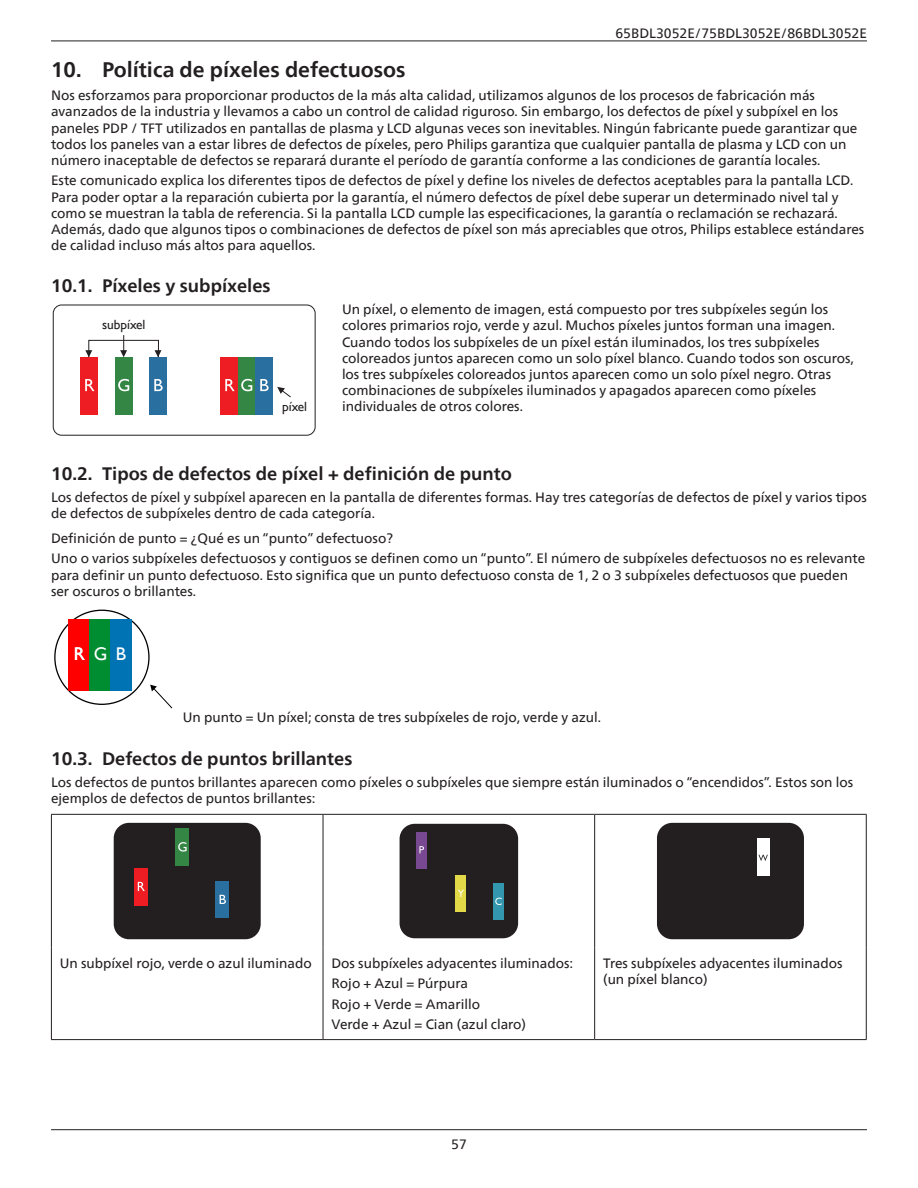
<style>
.page{position:relative;width:918px;height:1188px;background:#fff}
.page>*{position:absolute;margin:0;border:0;box-sizing:border-box;transform-origin:0 0}
.t1{font:700 21px "Neue Frutiger World";color:#231f20}
.t2{font:18.45px "Gill Sans";color:#fff}
.t3{font:700 18px "Neue Frutiger World";color:#231f20}
.Body{font:13.5px/16.2px "Neue Frutiger World";color:#231f20}
.OSD_Item_Bold{font:13.5px "Neue Frutiger World";color:#231f20}
.t4{font:13.35px "Gill Sans Alt One WGL";color:#231f20}
</style>
<div class="page">
<hr style="left:51px;top:1129px;width:816px;height:1px;background:#231f20">
<hr style="left:51px;top:41px;width:816px;height:1px;background:#231f20">
<div style="left:53px;top:305px;width:262px;height:130px;border:1px solid #231f20;border-radius:8px"></div>
<div style="left:80px;top:357px;width:18px;height:58px;background:#ee1d23"></div>
<div style="left:115px;top:357px;width:18px;height:58px;background:#348645"></div>
<div style="left:150px;top:357px;width:17px;height:58px;background:#296fa0"></div>
<svg style="left:85px;top:379px;width:10px;height:12px"></svg>
<svg style="left:118px;top:379px;width:11px;height:12px"></svg>
<svg style="left:154px;top:379px;width:9px;height:12px"></svg>
<div style="left:220px;top:357px;width:18px;height:58px;background:#ee1d23"></div>
<div style="left:238px;top:357px;width:18px;height:58px;background:#348645"></div>
<div style="left:256px;top:357px;width:17px;height:58px;background:#296fa0"></div>
<svg style="left:225px;top:379px;width:10px;height:12px"></svg>
<svg style="left:241px;top:379px;width:11px;height:12px"></svg>
<svg style="left:260px;top:379px;width:9px;height:12px"></svg>
<svg style="left:277px;top:387px;width:14px;height:11px"></svg>
<svg style="left:120px;top:335px;width:7px;height:20px"></svg>
<svg style="left:85px;top:350px;width:7px;height:6px"></svg>
<svg style="left:155px;top:350px;width:6px;height:5px"></svg>
<div style="left:88px;top:340px;width:71px;height:17px;border:1px solid #231f20"></div>
<svg style="left:150px;top:685px;width:23px;height:24px"></svg>
<div style="left:69px;top:619px;width:21px;height:72px;background:#f00"></div>
<div style="left:90px;top:619px;width:21px;height:72px;background:#008c31"></div>
<div style="left:110px;top:619px;width:22px;height:72px;background:#0073b5"></div>
<hr style="left:51px;top:815px;width:1px;height:133px;background:#231f20">
<hr style="left:51px;top:814px;width:272px;height:1px;background:#231f20">
<hr style="left:323px;top:815px;width:1px;height:133px;background:#231f20">
<hr style="left:323px;top:814px;width:272px;height:1px;background:#231f20">
<hr style="left:594px;top:815px;width:1px;height:133px;background:#231f20">
<hr style="left:866px;top:815px;width:1px;height:133px;background:#231f20">
<hr style="left:595px;top:814px;width:272px;height:1px;background:#231f20">
<hr style="left:51px;top:948px;width:1px;height:91px;background:#231f20">
<hr style="left:51px;top:1039px;width:272px;height:1px;background:#231f20">
<hr style="left:323px;top:948px;width:1px;height:91px;background:#231f20">
<hr style="left:323px;top:1039px;width:272px;height:1px;background:#231f20">
<hr style="left:594px;top:948px;width:1px;height:91px;background:#231f20">
<hr style="left:866px;top:948px;width:1px;height:91px;background:#231f20">
<hr style="left:595px;top:1039px;width:272px;height:1px;background:#231f20">
<div style="left:114px;top:823px;width:147px;height:116px;background:#231f20;border-radius:15px"></div>
<div style="left:176px;top:829px;width:13px;height:37px;background:#348645"></div>
<svg style="left:178px;top:842px;width:9px;height:10px"></svg>
<div style="left:134px;top:869px;width:13px;height:37px;background:#ee1d23"></div>
<svg style="left:138px;top:882px;width:7px;height:9px"></svg>
<div style="left:215px;top:881px;width:14px;height:37px;background:#296fa0"></div>
<svg style="left:220px;top:895px;width:6px;height:9px"></svg>
<div style="left:400px;top:824px;width:118px;height:114px;background:#231f20;border-radius:15px"></div>
<div style="left:416px;top:832px;width:10px;height:36px;background:#784890"></div>
<div style="left:456px;top:876px;width:10px;height:36px;background:#e3d848"></div>
<div style="left:493px;top:883px;width:10px;height:37px;background:#3297af"></div>
<svg style="left:419px;top:846px;width:5px;height:7px"></svg>
<svg style="left:458px;top:890px;width:6px;height:7px"></svg>
<svg style="left:495px;top:898px;width:7px;height:7px"></svg>
<div style="left:657px;top:823px;width:147px;height:116px;background:#231f20;border-radius:15px"></div>
<div style="left:757px;top:838px;width:13px;height:38px;background:#fff"></div>
<svg style="left:759px;top:855px;width:9px;height:6px"></svg>
<p class="Body" style="left:615px;top:26px;width:253px">65BDL3052E/75BDL3052E/86BDL3052E</p>
<p class="t1" style="left:51px;top:51px;width:356px">10. Política de píxeles defectuosos</p>
<p class="Body" style="left:51px;top:88px;width:808px">Nos esforzamos para proporcionar productos de la más alta calidad, utilizamos algunos de los procesos de fabricación más avanzados de la industria y llevamos a cabo un control de calidad riguroso. Sin embargo, los defectos de píxel y subpíxel en los paneles PDP / TFT utilizados en pantallas de plasma y LCD algunas veces son inevitables. Ningún fabricante puede garantizar que todos los paneles van a estar libres de defectos de píxeles, pero Philips garantiza que cualquier pantalla de plasma y LCD con un número inaceptable de defectos se reparará durante el período de garantía conforme a las condiciones de garantía locales.</p>
<p class="Body" style="left:51px;top:173px;width:815px">Este comunicado explica los diferentes tipos de defectos de píxel y define los niveles de defectos aceptables para la pantalla LCD.<br>Para poder optar a la reparación cubierta por la garantía, el número defectos de píxel debe superar un determinado nivel tal y como se muestran la tabla de referencia. Si la pantalla LCD cumple las especificaciones, la garantía o reclamación se rechazará.<br>Además, dado que algunos tipos o combinaciones de defectos de píxel son más apreciables que otros, Philips establece estándares de calidad incluso más altos para aquellos.</p>
<p class="t3" style="left:51px;top:269px;width:221px">10.1. Píxeles y subpíxeles</p>
<p class="t4" style="left:102px;top:315px;width:45px">subpíxel</p>
<p class="Body" style="left:342px;top:302px;width:513px">Un píxel, o elemento de imagen, está compuesto por tres subpíxeles según los colores primarios rojo, verde y azul. Muchos píxeles juntos forman una imagen.<br>Cuando todos los subpíxeles de un píxel están iluminados, los tres subpíxeles coloreados juntos aparecen como un solo píxel blanco. Cuando todos son oscuros, los tres subpíxeles coloreados juntos aparecen como un solo píxel negro. Otras combinaciones de subpíxeles iluminados y apagados aparecen como píxeles individuales de otros colores.</p>
<p class="t4" style="left:282px;top:397px;width:27px">píxel</p>
<p class="t3" style="left:51px;top:458px;width:462px">10.2. Tipos de defectos de píxel + definición de punto</p>
<p class="Body" style="left:51px;top:490px;width:817px">Los defectos de píxel y subpíxel aparecen en la pantalla de diferentes formas. Hay tres categorías de defectos de píxel y varios tipos de defectos de subpíxeles dentro de cada categoría.</p>
<p class="OSD_Item_Bold" style="left:51px;top:528px;width:343px">Definición de punto = ¿Qué es un “punto” defectuoso?</p>
<p class="Body" style="left:51px;top:551px;width:816px">Uno o varios subpíxeles defectuosos y contiguos se definen como un “punto”. El número de subpíxeles defectuosos no es relevante para definir un punto defectuoso. Esto significa que un punto defectuoso consta de 1, 2 o 3 subpíxeles defectuosos que pueden ser oscuros o brillantes.</p>
<p class="t2" style="left:74px;top:643px;width:54px">RGB</p>
<p class="Body" style="left:183px;top:710px;width:420px">Un punto = Un píxel; consta de tres subpíxeles de rojo, verde y azul.</p>
<p class="t3" style="left:51px;top:743px;width:303px">10.3. Defectos de puntos brillantes</p>
<p class="Body" style="left:51px;top:775px;width:804px">Los defectos de puntos brillantes aparecen como píxeles o subpíxeles que siempre están iluminados o “encendidos”. Estos son los ejemplos de defectos de puntos brillantes:</p>
<p class="Body" style="left:60px;top:955px;width:253px">Un subpíxel rojo, verde o azul iluminado</p>
<p class="Body" style="left:332px;top:955px;width:243px">Dos subpíxeles adyacentes iluminados:</p>
<p class="Body" style="left:332px;top:976px;width:138px">Rojo + Azul = Púrpura</p>
<p class="Body" style="left:332px;top:996px;width:150px">Rojo + Verde = Amarillo</p>
<p class="Body" style="left:332px;top:1017px;width:196px">Verde + Azul = Cian (azul claro)</p>
<p class="Body" style="left:603px;top:955px;width:241px">Tres subpíxeles adyacentes iluminados (un píxel blanco)</p>
<p class="Body" style="left:451px;top:1137px;width:17px">57</p>
</div>
